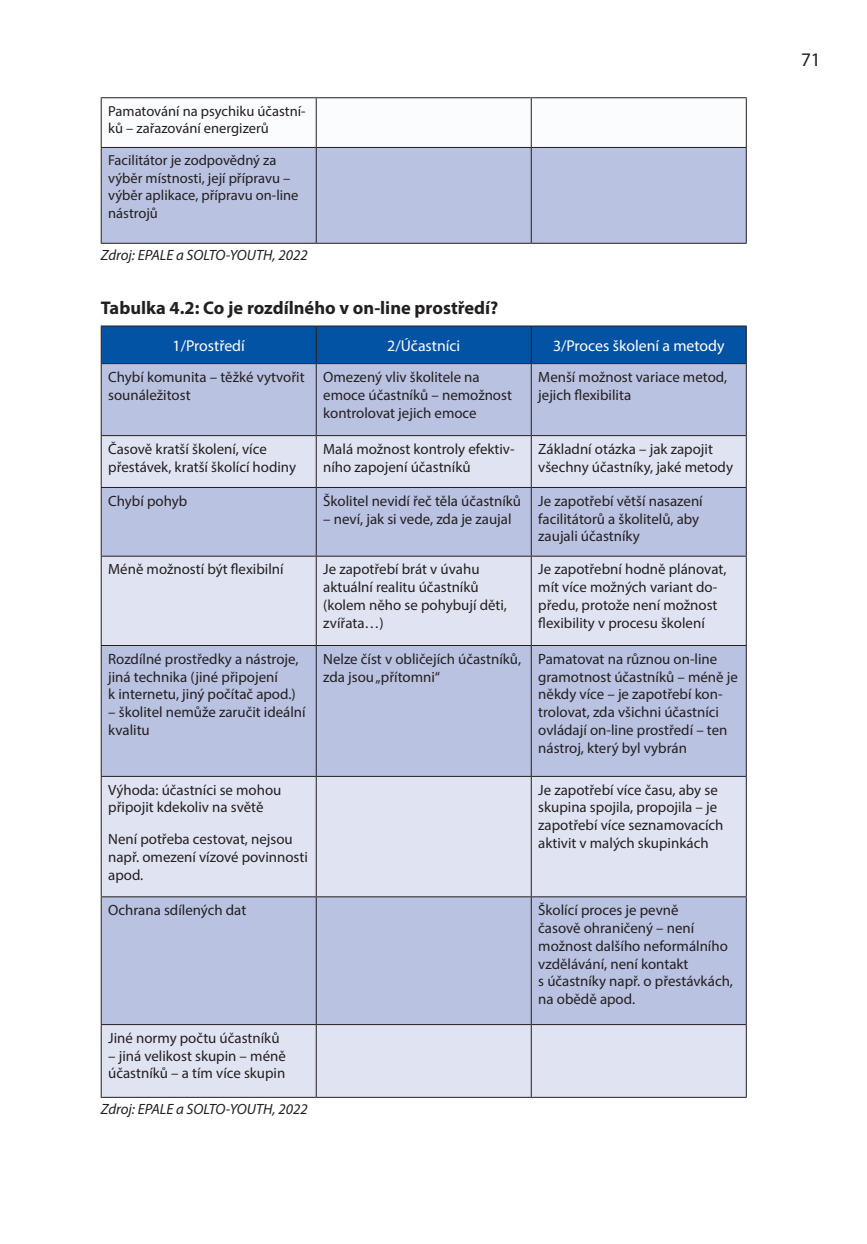
<style>
.page{position:relative;width:867px;height:1244px;background:#fff}
.page>*{position:absolute;margin:0;border:0;box-sizing:border-box;transform-origin:0 0}
.t1{font:19.25px "Myriad Pro";color:#231f20}
.t2{font:700 18.38px "Myriad Pro";color:#231f20}
.t3{font:15.75px "Myriad Pro";color:#fff}
.t4{font:14.88px/17.8px "Myriad Pro";color:#231f20}
.t5{font:italic 14.88px "Myriad Pro";color:#231f20}
.t6{font:14.53px/17.5px "Myriad Pro";color:#231f20}
</style>
<div class="page">
<svg style="left:102px;top:98px;width:643px;height:49px"></svg>
<div style="left:102px;top:148px;width:643px;height:95px;background:#bac2e1"></div>
<hr style="left:101px;top:97px;width:215px;height:1px;background:#231f20">
<hr style="left:101px;top:98px;width:1px;height:49px;background:#231f20">
<hr style="left:316px;top:97px;width:215px;height:1px;background:#231f20">
<hr style="left:315px;top:98px;width:1px;height:49px;background:#231f20">
<hr style="left:531px;top:97px;width:215px;height:1px;background:#231f20">
<hr style="left:530px;top:98px;width:1px;height:49px;background:#231f20">
<hr style="left:745px;top:98px;width:1px;height:49px;background:#231f20">
<hr style="left:101px;top:147px;width:215px;height:1px;background:#231f20">
<hr style="left:101px;top:148px;width:1px;height:95px;background:#231f20">
<hr style="left:316px;top:147px;width:215px;height:1px;background:#231f20">
<hr style="left:315px;top:148px;width:1px;height:95px;background:#231f20">
<hr style="left:531px;top:147px;width:215px;height:1px;background:#231f20">
<hr style="left:530px;top:148px;width:1px;height:95px;background:#231f20">
<hr style="left:745px;top:148px;width:1px;height:95px;background:#231f20">
<hr style="left:101px;top:243px;width:215px;height:1px;background:#231f20">
<hr style="left:316px;top:243px;width:215px;height:1px;background:#231f20">
<hr style="left:531px;top:243px;width:215px;height:1px;background:#231f20">
<div style="left:102px;top:326px;width:643px;height:37px;background:#0353a5"></div>
<div style="left:102px;top:364px;width:643px;height:71px;background:#bac2e1"></div>
<svg style="left:102px;top:436px;width:643px;height:660px;background:#cbd1e8"></svg>
<hr style="left:101px;top:325px;width:215px;height:1px;background:#231f20">
<hr style="left:101px;top:326px;width:1px;height:37px;background:#231f20">
<hr style="left:316px;top:325px;width:215px;height:1px;background:#231f20">
<hr style="left:315px;top:326px;width:1px;height:37px;background:#231f20">
<hr style="left:531px;top:325px;width:215px;height:1px;background:#231f20">
<hr style="left:530px;top:326px;width:1px;height:37px;background:#231f20">
<hr style="left:745px;top:326px;width:1px;height:37px;background:#231f20">
<hr style="left:101px;top:363px;width:215px;height:1px;background:#231f20">
<hr style="left:101px;top:364px;width:1px;height:71px;background:#231f20">
<hr style="left:316px;top:363px;width:215px;height:1px;background:#231f20">
<hr style="left:315px;top:364px;width:1px;height:71px;background:#231f20">
<hr style="left:531px;top:363px;width:215px;height:1px;background:#231f20">
<hr style="left:530px;top:364px;width:1px;height:71px;background:#231f20">
<hr style="left:745px;top:364px;width:1px;height:71px;background:#231f20">
<hr style="left:101px;top:435px;width:215px;height:1px;background:#231f20">
<hr style="left:101px;top:436px;width:1px;height:51px;background:#231f20">
<hr style="left:316px;top:435px;width:215px;height:1px;background:#231f20">
<hr style="left:315px;top:436px;width:1px;height:51px;background:#231f20">
<hr style="left:531px;top:435px;width:215px;height:1px;background:#231f20">
<hr style="left:530px;top:436px;width:1px;height:51px;background:#231f20">
<hr style="left:745px;top:436px;width:1px;height:51px;background:#231f20">
<hr style="left:101px;top:487px;width:215px;height:1px;background:#231f20">
<hr style="left:101px;top:488px;width:1px;height:67px;background:#231f20">
<hr style="left:316px;top:487px;width:215px;height:1px;background:#231f20">
<hr style="left:315px;top:488px;width:1px;height:67px;background:#231f20">
<hr style="left:531px;top:487px;width:215px;height:1px;background:#231f20">
<hr style="left:530px;top:488px;width:1px;height:67px;background:#231f20">
<hr style="left:745px;top:488px;width:1px;height:67px;background:#231f20">
<hr style="left:101px;top:555px;width:215px;height:1px;background:#231f20">
<hr style="left:101px;top:556px;width:1px;height:89px;background:#231f20">
<hr style="left:316px;top:555px;width:215px;height:1px;background:#231f20">
<hr style="left:315px;top:556px;width:1px;height:89px;background:#231f20">
<hr style="left:531px;top:555px;width:215px;height:1px;background:#231f20">
<hr style="left:530px;top:556px;width:1px;height:89px;background:#231f20">
<hr style="left:745px;top:556px;width:1px;height:89px;background:#231f20">
<hr style="left:101px;top:645px;width:215px;height:1px;background:#231f20">
<hr style="left:101px;top:645px;width:1px;height:130px;background:#231f20">
<hr style="left:316px;top:645px;width:215px;height:1px;background:#231f20">
<hr style="left:315px;top:645px;width:1px;height:130px;background:#231f20">
<hr style="left:531px;top:645px;width:215px;height:1px;background:#231f20">
<hr style="left:530px;top:645px;width:1px;height:130px;background:#231f20">
<hr style="left:745px;top:645px;width:1px;height:130px;background:#231f20">
<hr style="left:101px;top:775px;width:215px;height:1px;background:#231f20">
<hr style="left:101px;top:776px;width:1px;height:120px;background:#231f20">
<hr style="left:316px;top:775px;width:215px;height:1px;background:#231f20">
<hr style="left:315px;top:776px;width:1px;height:120px;background:#231f20">
<hr style="left:531px;top:775px;width:215px;height:1px;background:#231f20">
<hr style="left:530px;top:776px;width:1px;height:120px;background:#231f20">
<hr style="left:745px;top:776px;width:1px;height:120px;background:#231f20">
<hr style="left:101px;top:896px;width:215px;height:1px;background:#231f20">
<hr style="left:101px;top:897px;width:1px;height:126px;background:#231f20">
<hr style="left:316px;top:896px;width:215px;height:1px;background:#231f20">
<hr style="left:315px;top:897px;width:1px;height:126px;background:#231f20">
<hr style="left:531px;top:896px;width:215px;height:1px;background:#231f20">
<hr style="left:530px;top:897px;width:1px;height:126px;background:#231f20">
<hr style="left:745px;top:897px;width:1px;height:126px;background:#231f20">
<hr style="left:101px;top:1023px;width:215px;height:1px;background:#231f20">
<hr style="left:101px;top:1024px;width:1px;height:72px;background:#231f20">
<hr style="left:316px;top:1023px;width:215px;height:1px;background:#231f20">
<hr style="left:315px;top:1024px;width:1px;height:72px;background:#231f20">
<hr style="left:531px;top:1023px;width:215px;height:1px;background:#231f20">
<hr style="left:530px;top:1024px;width:1px;height:72px;background:#231f20">
<hr style="left:745px;top:1024px;width:1px;height:72px;background:#231f20">
<hr style="left:101px;top:1096px;width:215px;height:1px;background:#231f20">
<hr style="left:316px;top:1096px;width:215px;height:1px;background:#231f20">
<hr style="left:531px;top:1096px;width:215px;height:1px;background:#231f20">
<p class="t6" style="left:108px;top:102px;width:199px">Pamatování na psychiku účastní&shy;ků – zařazování energizerů</p>
<p class="t6" style="left:108px;top:151px;width:192px">Facilitátor je zodpovědný za výběr místnosti, její přípravu – výběr aplikace, přípravu on-line nástrojů</p>
<p class="t5" style="left:101px;top:245px;width:208px">Zdroj: EPALE a SOLTO-YOUTH, 2022</p>
<p class="t2" style="left:101px;top:295px;width:399px">Tabulka 4.2: Co je rozdílného v on-line prostředí?</p>
<p class="t3" style="left:172px;top:335px;width:74px">1/Prostředí</p>
<p class="t3" style="left:387px;top:335px;width:74px">2/Účastníci</p>
<p class="t3" style="left:552px;top:335px;width:173px">3/Proces školení a metody</p>
<p class="t4" style="left:108px;top:367px;width:198px">Chybí komunita – těžké vytvořit sounáležitost</p>
<p class="t4" style="left:323px;top:367px;width:190px">Omezený vliv školitele na emoce účastníků – nemožnost kontrolovat jejich emoce</p>
<p class="t4" style="left:538px;top:367px;width:190px">Menší možnost variace metod, jejich flexibilita</p>
<p class="t4" style="left:108px;top:439px;width:189px">Časově kratší školení, více přestávek, kratší školící hodiny</p>
<p class="t4" style="left:323px;top:439px;width:193px">Malá možnost kontroly efektiv&shy;ního zapojení účastníků</p>
<p class="t4" style="left:538px;top:439px;width:196px">Základní otázka – jak zapojit všechny účastníky, jaké metody</p>
<p class="t4" style="left:108px;top:491px;width:80px">Chybí pohyb</p>
<p class="t4" style="left:323px;top:491px;width:199px">Školitel nevidí řeč těla účastníků</p>
<p class="t4" style="left:323px;top:509px;width:190px">– neví, jak si vede, zda je zaujal</p>
<p class="t4" style="left:538px;top:491px;width:166px">Je zapotřebí větší nasazení facilitátorů a školitelů, aby zaujali účastníky</p>
<p class="t4" style="left:108px;top:560px;width:177px">Méně možností být flexibilní</p>
<p class="t4" style="left:323px;top:560px;width:185px">Je zapotřebí brát v úvahu aktuální realitu účastníků (kolem něho se pohybují děti, zvířata…)</p>
<p class="t4" style="left:538px;top:560px;width:190px">Je zapotřební hodně plánovat, mít více možných variant do&shy;předu, protože není možnost flexibility v procesu školení</p>
<p class="t4" style="left:108px;top:649px;width:192px">Rozdílné prostředky a nástroje, jiná technika (jiné připojení<br>k internetu, jiný počítač apod.)</p>
<p class="t4" style="left:108px;top:703px;width:199px">– školitel nemůže zaručit ideální kvalitu</p>
<p class="t4" style="left:323px;top:649px;width:199px">Nelze číst v obličejích účastníků, zda jsou „přítomni“</p>
<p class="t4" style="left:538px;top:649px;width:201px">Pamatovat na různou on-line gramotnost účastníků – méně je někdy více – je zapotřebí kon&shy;trolovat, zda všichni účastníci ovládají on-line prostředí – ten nástroj, který byl vybrán</p>
<p class="t4" style="left:108px;top:780px;width:175px">Výhoda: účastníci se mohou připojit kdekoliv na světě</p>
<p class="t4" style="left:108px;top:830px;width:201px">Není potřeba cestovat, nejsou např. omezení vízové povinnosti apod.</p>
<p class="t4" style="left:538px;top:780px;width:187px">Je zapotřebí více času, aby se skupina spojila, propojila – je zapotřebí více seznamovacích aktivit v malých skupinkách</p>
<p class="t4" style="left:108px;top:900px;width:139px">Ochrana sdílených dat</p>
<p class="t4" style="left:538px;top:900px;width:196px">Školící proces je pevně<br>časově ohraničený – není možnost dalšího neformálního vzdělávání, není kontakt<br>s účastníky např. o přestávkách, na obědě apod.</p>
<p class="t4" style="left:108px;top:1028px;width:173px">Jiné normy počtu účastníků</p>
<p class="t4" style="left:108px;top:1046px;width:179px">– jiná velikost skupin – méně účastníků – a tím více skupin</p>
<p class="t5" style="left:101px;top:1099px;width:208px">Zdroj: EPALE a SOLTO-YOUTH, 2022</p>
<p class="t1" style="left:800px;top:47px;width:21px">71</p>
</div>
